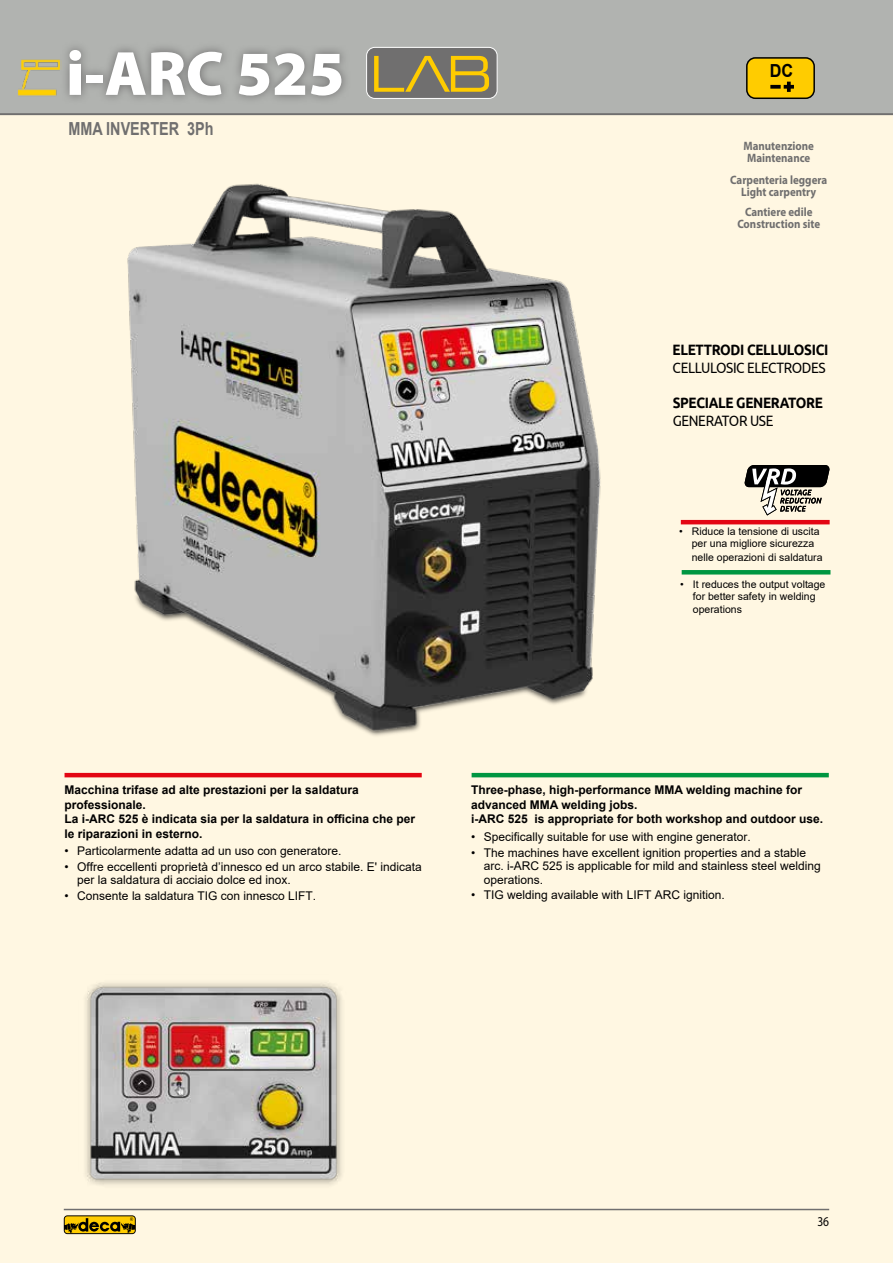
<style>
.page{position:relative;width:893px;height:1263px;background:#fff}
.page>*{position:absolute;margin:0;border:0;box-sizing:border-box;transform-origin:0 0}
.t1{font:900 63px "Myriad Pro";color:#fff}
.t2{font:700 18px "Arial";color:#706f6f;scale:.8 1}
.t3{font:700 18px "Arial";color:#000;scale:.9 1}
.t4{font:700 15px "Ubuntu";letter-spacing:-.025em;color:#000;scale:.9 1}
.t5{font:15px "Ubuntu";letter-spacing:-.025em;color:#000;scale:.9 1}
.t6{font:13.5px "Myriad Pro";color:#000;scale:.85 1}
.t7{font:700 12.15px/12.1px "Myriad Pro";color:#706f6f;text-align:center;scale:.9 1}
.t8{font:12px/13.5px "Arial";color:#000}
.t9{font:700 12px/14.4px "Arial";color:#000}
.t10{font:10.5px/13px "Arial";color:#000}
</style>
<div class="page">
<div style="left:0;top:111px;width:893px;height:1152px;background:#fff7e2"></div>
<hr style="left:64px;top:1209px;width:765px;height:1px;background:#706f6f">
<svg style="left:64px;top:1215px;width:72px;height:19px"></svg>
<div style="left:0;top:0;width:893px;height:113px;background:#b1b3b0"></div>
<hr style="left:0;top:113px;width:893px;height:2px;background:#706f6f">
<div style="left:367px;top:47px;width:130px;height:51px;background:#706f6f;border-radius:8px"></div>
<div style="left:366px;top:47px;width:131px;height:52px;border:1px solid #fff;border-radius:8px"></div>
<svg style="left:374px;top:56px;width:115px;height:36px"></svg>
<img style="left:17px;top:58px;width:43px;height:43px">
<svg style="left:60px;top:41px;width:291px;height:64px"></svg>
<div style="left:747px;top:58px;width:67px;height:40px;background:#fc0;border-radius:9px"></div>
<div style="left:746px;top:57px;width:69px;height:42px;border:2px solid #000;border-radius:9px"></div>
<svg style="left:770px;top:85px;width:11px;height:4px"></svg>
<svg style="left:784px;top:85px;width:10px;height:4px"></svg>
<svg style="left:787px;top:82px;width:4px;height:10px"></svg>
<img style="left:127px;top:183px;width:474px;height:553px">
<img style="left:85px;top:982px;width:257px;height:203px">
<hr style="left:65px;top:773px;width:357px;height:4px;background:#e30613">
<hr style="left:472px;top:773px;width:357px;height:4px;background:#009641">
<hr style="left:681px;top:520px;width:149px;height:4px;background:#e30613">
<hr style="left:682px;top:570px;width:148px;height:4px;background:#009641">
<svg style="left:744px;top:465px;width:86px;height:50px"></svg>
<h1 class="t1" style="left:66px;top:32px;width:280px">i-ARC 525</h1>
<h2 class="t2" style="left:68px;top:116px;width:183px">MMA INVERTER 3Ph</h2>
<h2 class="t3" style="left:770px;top:58px;width:27px">DC</h2>
<p class="t7" style="left:743px;top:139px;width:80px;text-align:left">Manutenzione<br>Maintenance</p>
<p class="t7" style="left:730px;top:173px;width:109px">Carpenteria leggera<br>Light carpentry</p>
<p class="t7" style="left:737px;top:205px;width:93px">Cantiere edile<br>Construction site</p>
<p class="t4" style="left:673px;top:340px;width:174px">ELETTRODI CELLULOSICI</p>
<p class="t5" style="left:673px;top:358px;width:172px">CELLULOSIC ELECTRODES</p>
<p class="t4" style="left:673px;top:394px;width:169px">SPECIALE GENERATORE</p>
<p class="t5" style="left:673px;top:412px;width:113px">GENERATOR USE</p>
<p class="t10" style="left:692px;top:525px;width:132px;text-indent:-13px">• Riduce la tensione di uscita per una migliore sicurezza nelle operazioni di saldatura</p>
<p class="t10" style="left:693px;top:578px;width:134px;line-height:12.6px;text-indent:-13px">• It reduces the output voltage for better safety in welding operations</p>
<p class="t9" style="left:65px;top:783px;width:352px">Macchina trifase ad alte prestazioni per la saldatura professionale.<br>La i-ARC 525 è indicata sia per la saldatura in officina che per le riparazioni in esterno.</p>
<p class="t8" style="left:65px;top:844px;width:278px">• Particolarmente adatta ad un uso con generatore.</p>
<p class="t8" style="left:77px;top:860px;width:346px;text-indent:-13px">• Offre eccellenti proprietà d’innesco ed un arco stabile. E' indicata per la saldatura di acciaio dolce ed inox.</p>
<p class="t8" style="left:65px;top:889px;width:253px">• Consente la saldatura TIG con innesco LIFT.</p>
<p class="t9" style="left:471px;top:783px;width:354px">Three-phase, high-performance MMA welding machine for advanced MMA welding jobs.<br>i-ARC 525 is appropriate for both workshop and outdoor use.</p>
<p class="t8" style="left:471px;top:830px;width:281px">• Specifically suitable for use with engine generator.</p>
<p class="t8" style="left:484px;top:845px;width:338px;text-indent:-13px">• The machines have excellent ignition properties and a stable arc. i-ARC 525 is applicable for mild and stainless steel welding operations.</p>
<p class="t8" style="left:471px;top:888px;width:255px">• TIG welding available with LIFT ARC ignition.</p>
<p class="t6" style="left:817px;top:1213px;width:15px">36</p>
</div>
